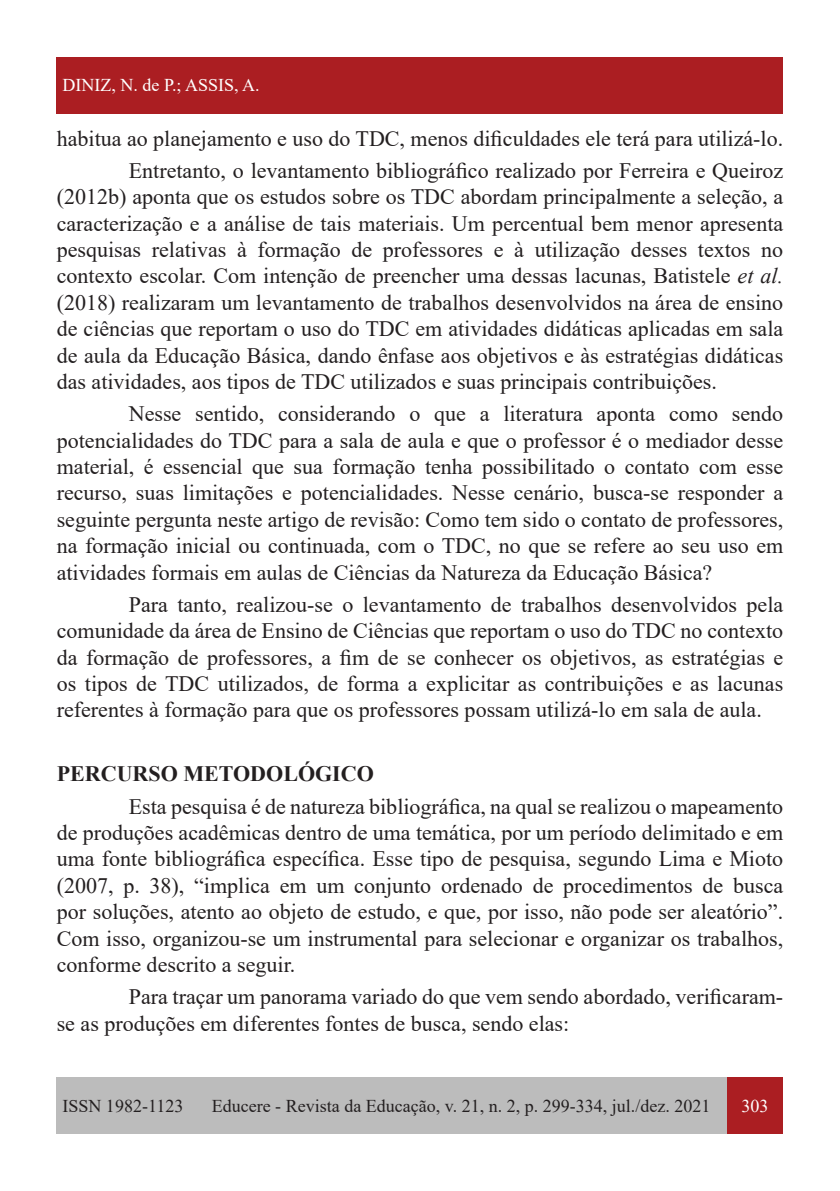
<style>
.page{position:relative;width:840px;height:1191px;background:#fff}
.page>*{position:absolute;margin:0;border:0;box-sizing:border-box;transform-origin:0 0}
.t1{font:22px/26.4px "Times New Roman";color:#231f20;text-align:justify}
.t2{font:700 22px "Times New Roman";color:#231f20}
.t3{font:18px "Times New Roman";color:#231f20}
.t4{font:18px "Times New Roman";color:#fff}
.s1{font-style:italic}
</style>
<div class="page">
<div style="left:57px;top:57px;width:725px;height:56px;background:#ab1e22"></div>
<div style="left:726px;top:1077px;width:56px;height:57px;background:#ab1e22"></div>
<div style="left:196px;top:1077px;width:530px;height:57px;background:#bcbcbc"></div>
<div style="left:57px;top:1077px;width:139px;height:57px;background:#bcbcbc"></div>
<p class="t4" style="left:62px;top:73px;width:199px">DINIZ, N. de P.; ASSIS, A.</p>
<p class="t1" style="left:57px;top:124px;width:727px">habitua ao planejamento e uso do TDC, menos dificuldades ele terá para utilizá-lo.</p>
<p class="t1" style="left:57px;top:156px;width:727px;text-indent:72px">Entretanto, o levantamento bibliográfico realizado por Ferreira e Queiroz (2012b) aponta que os estudos sobre os TDC abordam principalmente a seleção, a caracterização e a análise de tais materiais. Um percentual bem menor apresenta pesquisas relativas à formação de professores e à utilização desses textos no contexto escolar. Com intenção de preencher uma dessas lacunas, Batistele <span class="s1">et al. </span>(2018) realizaram um levantamento de trabalhos desenvolvidos na área de ensino de ciências que reportam o uso do TDC em atividades didáticas aplicadas em sala de aula da Educação Básica, dando ênfase aos objetivos e às estratégias didáticas das atividades, aos tipos de TDC utilizados e suas principais contribuições.</p>
<p class="t1" style="left:57px;top:400px;width:727px;text-indent:72px">Nesse sentido, considerando o que a literatura aponta como sendo potencialidades do TDC para a sala de aula e que o professor é o mediador desse material, é essencial que sua formação tenha possibilitado o contato com esse recurso, suas limitações e potencialidades. Nesse cenário, busca-se responder a seguinte pergunta neste artigo de revisão: Como tem sido o contato de professores, na formação inicial ou continuada, com o TDC, no que se refere ao seu uso em atividades formais em aulas de Ciências da Natureza da Educação Básica?</p>
<p class="t1" style="left:57px;top:590px;width:727px;text-indent:72px">Para tanto, realizou-se o levantamento de trabalhos desenvolvidos pela comunidade da área de Ensino de Ciências que reportam o uso do TDC no contexto da formação de professores, a fim de se conhecer os objetivos, as estratégias e os tipos de TDC utilizados, de forma a explicitar as contribuições e as lacunas referentes à formação para que os professores possam utilizá-lo em sala de aula.</p>
<p class="t2" style="left:57px;top:758px;width:318px">PERCURSO METODOLÓGICO</p>
<p class="t1" style="left:57px;top:792px;width:727px;text-indent:72px">Esta pesquisa é de natureza bibliográfica, na qual se realizou o mapeamento de produções acadêmicas dentro de uma temática, por um período delimitado e em uma fonte bibliográfica específica. Esse tipo de pesquisa, segundo Lima e Mioto (2007, p. 38), “implica em um conjunto ordenado de procedimentos de busca por soluções, atento ao objeto de estudo, e que, por isso, não pode ser aleatório”.<br>Com isso, organizou-se um instrumental para selecionar e organizar os trabalhos, conforme descrito a seguir.</p>
<p class="t1" style="left:57px;top:982px;width:727px;text-indent:72px">Para traçar um panorama variado do que vem sendo abordado, verificaram&shy;se as produções em diferentes fontes de busca, sendo elas:</p>
<p class="t3" style="left:62px;top:1093px;width:122px">ISSN 1982-1123</p>
<p class="t3" style="left:212px;top:1093px;width:500px">Educere - Revista da Educação, v. 21, n. 2, p. 299-334, jul./dez. 2021</p>
<p class="t4" style="left:741px;top:1093px;width:28px">303</p>
</div>
